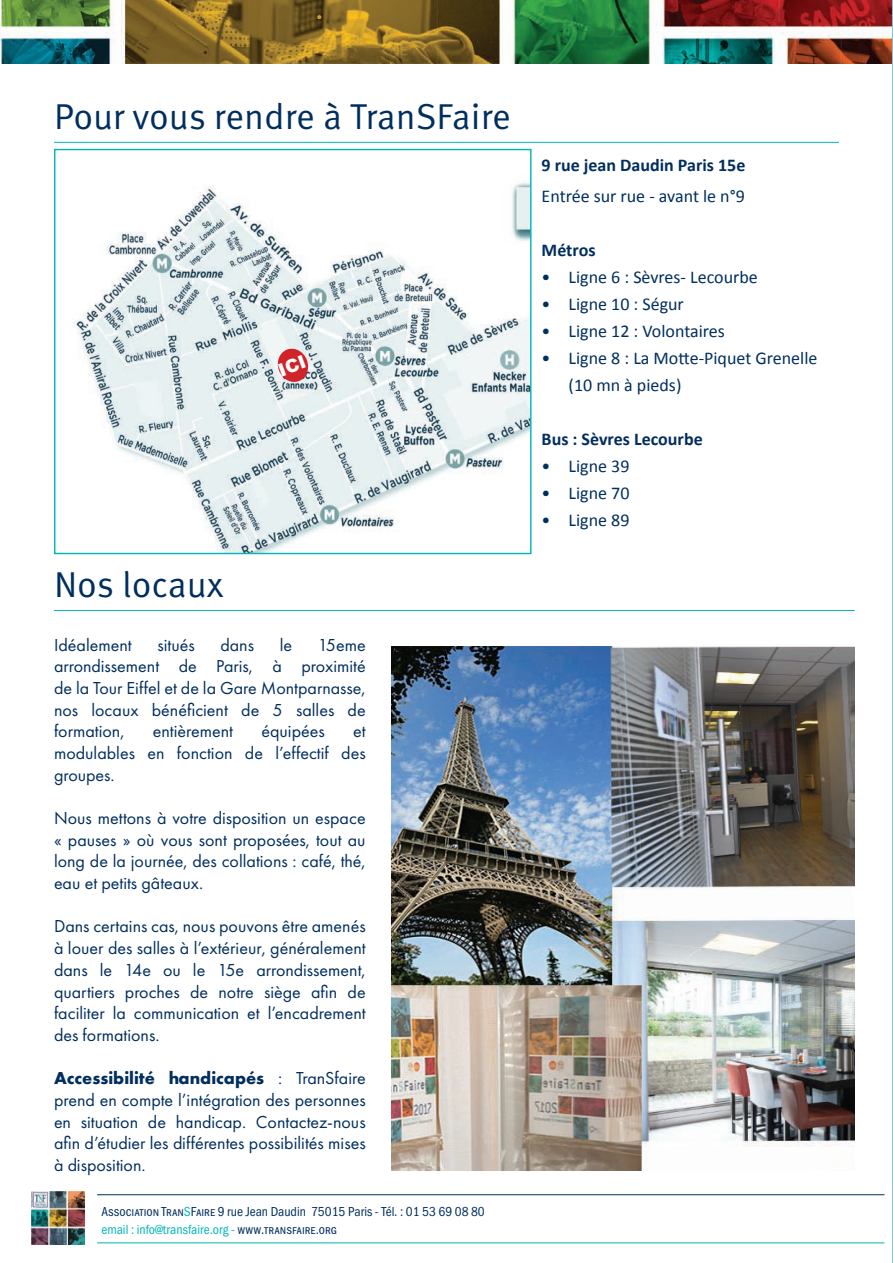
<style>
.page{position:relative;width:893px;height:1263px;background:#fff}
.page>*{position:absolute;margin:0;border:0;box-sizing:border-box;transform-origin:0 0}
.t1{font:36px "Meta Pro Norm";color:#002e5e}
.t2{font:18px/21.6px "Futura PT";color:#002e5e;text-align:justify}
.t3{font:18px/27px "Calibri";color:#002e5e}
.t4{font:700 18px "Calibri";color:#002e5e}
.t5{font:13.5px/18px "Franklin Gothic URW Cond";color:#002e5e}
.s1{font-weight:700}
.s2{color:#00b7b9}
</style>
<div class="page">
<img style="left:0;top:0;width:892px;height:64px">
<img style="left:32px;top:1192px;width:52px;height:53px">
<hr style="left:97px;top:1194px;width:787px;height:1px;background:#002e5e">
<hr style="left:97px;top:1242px;width:787px;height:1px;background:#00b3ad">
<hr style="left:892px;top:0;width:1px;height:1263px;background:#0097b4">
<img style="left:74px;top:182px;width:455px;height:370px">
<hr style="left:54px;top:142px;width:785px;height:1px;background:#00b7b9">
<img style="left:391px;top:646px;width:464px;height:525px">
<hr style="left:54px;top:610px;width:801px;height:1px;background:#00b7b9">
<svg style="left:276px;top:347px;width:34px;height:37px"></svg>
<h1 class="t1" style="left:54px;top:90px;width:458px">Pour vous rendre à TranSFaire</h1>
<h1 class="t1" style="left:54px;top:558px;width:171px">Nos locaux</h1>
<p class="t2" style="left:54px;top:634px;width:79px">Idéalement</p>
<p class="t2" style="left:157px;top:634px;width:39px">situés</p>
<p class="t2" style="left:220px;top:634px;width:35px">dans</p>
<p class="t2" style="left:280px;top:634px;width:14px">le</p>
<p class="t2" style="left:54px;top:634px;width:313px;text-indent:264px">15eme arrondissement de Paris, à proximité de la Tour Eiffel et de la Gare Montparnasse, nos locaux bénéficient de 5 salles de formation,</p>
<p class="t2" style="left:153px;top:720px;width:82px">entièrement</p>
<p class="t2" style="left:261px;top:720px;width:65px">équipées</p>
<p class="t2" style="left:54px;top:720px;width:313px;text-indent:299px">et modulables en fonction de l’effectif des groupes.</p>
<p class="t2" style="left:54px;top:807px;width:313px">Nous mettons à votre disposition un espace « pauses » où vous sont proposées, tout au long de la journée, des collations : café, thé, eau et petits gâteaux.</p>
<p class="t2" style="left:54px;top:915px;width:313px">Dans certains cas, nous pouvons être amenés à louer des salles à l’extérieur, généralement dans le 14e ou le 15e arrondissement, quartiers proches de notre siège afin de faciliter la communication et l’encadrement des formations.</p>
<p class="t2" style="left:54px;top:1067px;width:313px"><span class="s1">Accessibilité handicapés</span> : TranSfaire prend en compte l’intégration des personnes en situation de handicap. Contactez-nous afin d’étudier les différentes possibilités mises à disposition.</p>
<p class="t5" style="left:101px;top:1202px;width:385px">Association Tran<span class="s2">S</span>Faire 9 rue Jean Daudin 75015 Paris - Tél. : 01 53 69 08 80 <span class="s2">email : info@transfaire.org -</span> www.transfaire.org</p>
<p class="t4" style="left:542px;top:152px;width:205px">9 rue jean Daudin Paris 15e</p>
<p class="t3" style="left:542px;top:182px;width:205px">Entrée sur rue - avant le n°9</p>
<p class="t4" style="left:542px;top:237px;width:55px">Métros</p>
<p class="t3" style="left:542px;top:263px;width:218px">• Ligne 6 : Sèvres- Lecourbe</p>
<p class="t3" style="left:542px;top:290px;width:144px">• Ligne 10 : Ségur</p>
<p class="t3" style="left:542px;top:317px;width:185px">• Ligne 12 : Volontaires</p>
<p class="t3" style="left:569px;top:344px;width:250px;text-indent:-27px">• Ligne 8 : La Motte-Piquet Grenelle (10 mn à pieds)</p>
<p class="t4" style="left:542px;top:426px;width:163px">Bus : Sèvres Lecourbe</p>
<p class="t3" style="left:542px;top:452px;width:89px">• Ligne 39</p>
<p class="t3" style="left:542px;top:479px;width:89px">• Ligne 70</p>
<p class="t3" style="left:542px;top:506px;width:89px">• Ligne 89</p>
</div>
